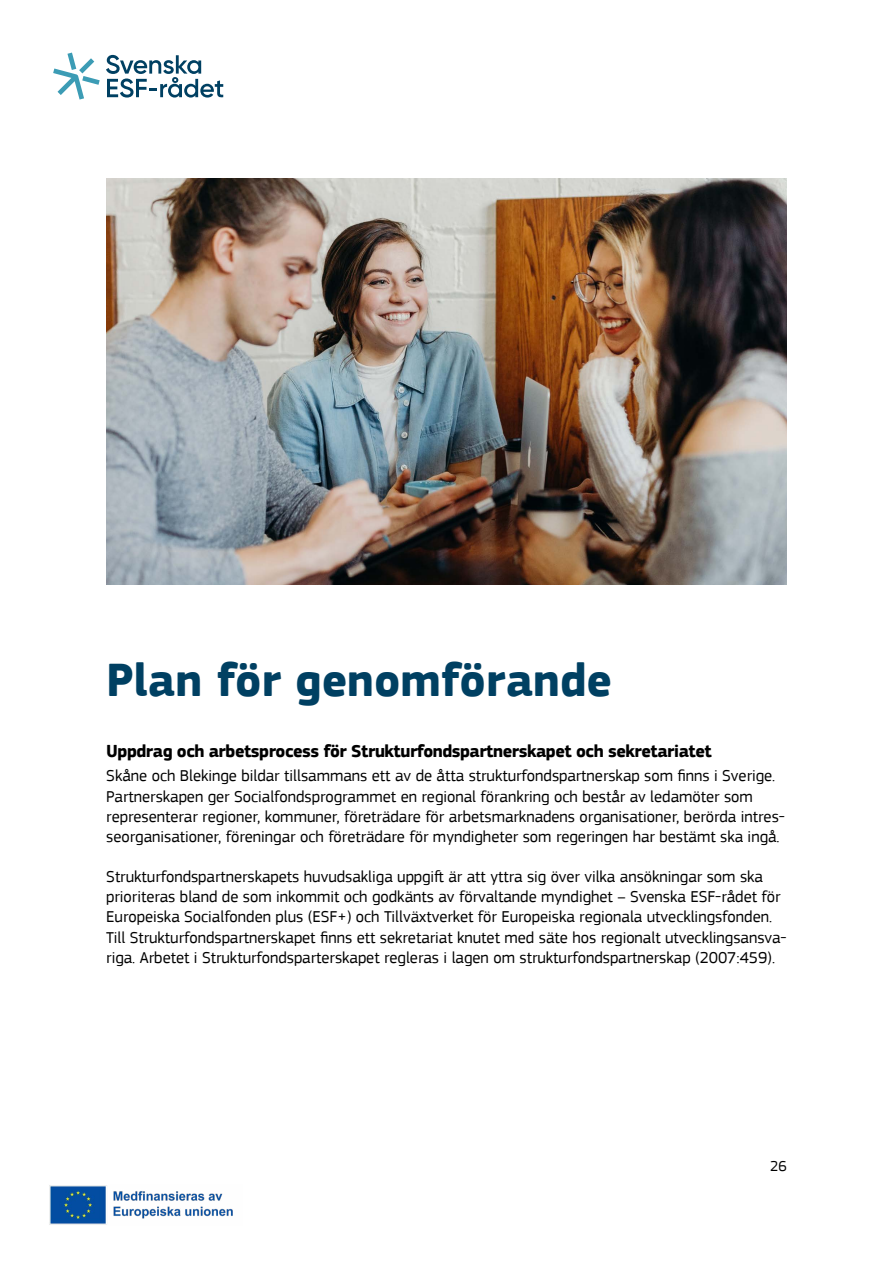
<style>
.page{position:relative;width:893px;height:1263px;background:#fff}
.page>*{position:absolute;margin:0;border:0;box-sizing:border-box;transform-origin:0 0}
.t1{font:700 48px "PF Square Sans Pro";color:#004062}
.t2{font:700 18px "PF Square Sans Pro";letter-spacing:-.025em;color:#000}
.t3{font:16.5px/20.2px "PF Square Sans Pro";color:#000}
.t4{font:15px "PF Square Sans Pro";color:#000}
</style>
<div class="page">
<svg style="left:53px;top:53px;width:47px;height:47px"></svg>
<svg style="left:106px;top:55px;width:117px;height:43px"></svg>
<img style="left:49px;top:1185px;width:184px;height:40px">
<img style="left:106px;top:179px;width:681px;height:406px">
<h1 class="t1" style="left:106px;top:651px;width:507px">Plan för genomförande</h1>
<h3 class="t2" style="left:106px;top:740px;width:607px">Uppdrag och arbetsprocess för Strukturfondspartnerskapet och sekretariatet</h3>
<p class="t3" style="left:106px;top:766px;width:680px">Skåne och Blekinge bildar tillsammans ett av de åtta strukturfondspartnerskap som finns i Sverige.<br>Partnerskapen ger Socialfondsprogrammet en regional förankring och består av ledamöter som representerar regioner, kommuner, företrädare för arbetsmarknadens organisationer, berörda intres&shy;seorganisationer, föreningar och företrädare för myndigheter som regeringen har bestämt ska ingå.</p>
<p class="t3" style="left:106px;top:866px;width:682px">Strukturfondspartnerskapets huvudsakliga uppgift är att yttra sig över vilka ansökningar som ska prioriteras bland de som inkommit och godkänts av förvaltande myndighet – Svenska ESF-rådet för Europeiska Socialfonden plus (ESF+) och Tillväxtverket för Europeiska regionala utvecklingsfonden.<br>Till Strukturfondspartnerskapet finns ett sekretariat knutet med säte hos regionalt utvecklingsansva&shy;riga. Arbetet i Strukturfondsparterskapet regleras i lagen om strukturfondspartnerskap (2007:459).</p>
<p class="t4" style="left:770px;top:1157px;width:18px">26</p>
</div>
